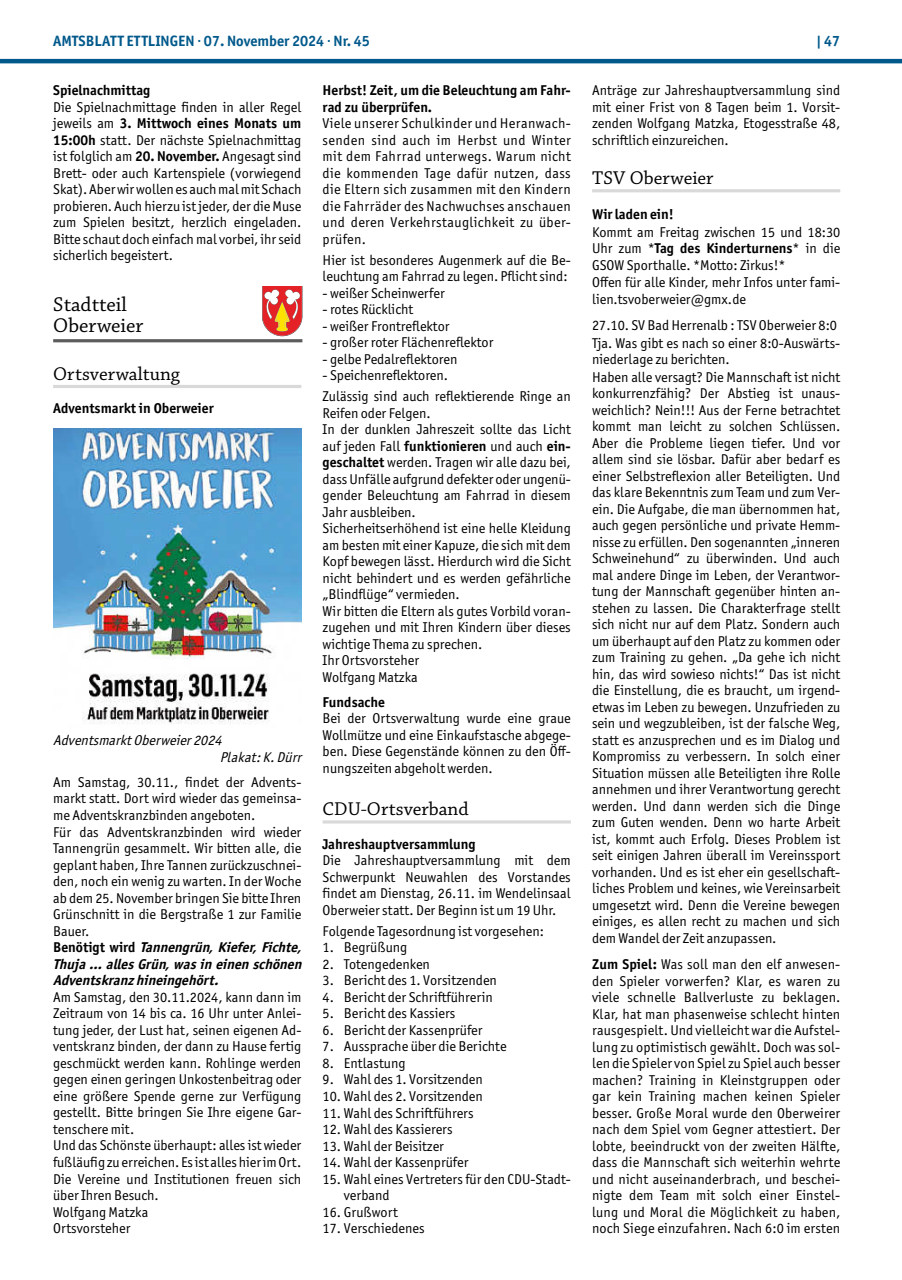
<style>
.page{position:relative;width:902px;height:1280px;background:#fff}
.page>*{position:absolute;margin:0;border:0;box-sizing:border-box;transform-origin:0 0}
.t1{font:21px/21px "Chaparral Pro";color:#000}
.t2{font:19.5px "Chaparral Pro";color:#000}
.t3{font:700 15px "Officina Sans ITC Pro";color:#01598b}
.t4{font:14.25px/16.5px "Officina Sans ITC Pro";color:#000}
.t5{font:700 14.25px/16.5px "Officina Sans ITC Pro";color:#000}
.t6{font:italic 14.25px/16.6px "Officina Sans ITC Pro";color:#000}
.s1{font-weight:700}
.s2{font-weight:700;font-style:italic}
</style>
<div class="page">
<hr style="left:0;top:59px;width:901px;height:4px;background:#01598b">
<hr style="left:53px;top:385px;width:248px;height:3px;background:#d9d9d9">
<hr style="left:53px;top:339px;width:249px;height:3px;background:#5c5c5b">
<svg style="left:262px;top:286px;width:41px;height:51px"></svg>
<img style="left:53px;top:428px;width:248px;height:296px">
<hr style="left:322px;top:820px;width:248px;height:3px;background:#d9d9d9">
<hr style="left:592px;top:189px;width:248px;height:3px;background:#d9d9d9">
<p class="t3" style="left:53px;top:31px;width:318px">AMTSBLATT ETTLINGEN · 07. November 2024 · Nr. 45</p>
<p class="t3" style="left:816px;top:31px;width:26px">| 47</p>
<p class="t5" style="left:53px;top:82px;width:99px">Spielnachmittag</p>
<p class="t4" style="left:53px;top:99px;width:250px;text-align:justify">Die Spielnachmittage finden in aller Regel jeweils am <span class="s1">3. Mittwoch eines Monats um 15:00h</span> statt. Der nächste Spielnachmittag ist folglich am <span class="s1">20. November.</span> Angesagt sind Brett- oder auch Kartenspiele (vorwiegend Skat). Aber wir wollen es auch mal mit Schach probieren. Auch hierzu ist jeder, der die Muse zum Spielen besitzt, herzlich eingeladen.<br>Bitte schaut doch einfach mal vorbei, ihr seid sicherlich begeistert.</p>
<h1 class="t1" style="left:53px;top:294px;width:92px">Stadtteil<br>Oberweier</h1>
<h2 class="t2" style="left:53px;top:363px;width:128px">Ortsverwaltung</h2>
<p class="t5" style="left:53px;top:400px;width:162px">Adventsmarkt in Oberweier</p>
<p class="t5" style="left:322px;top:82px;width:250px">Herbst! Zeit, um die Beleuchtung am Fahr&shy;rad zu überprüfen.</p>
<p class="t4" style="left:322px;top:115px;width:250px;text-align:justify">Viele unserer Schulkinder und Heranwach&shy;senden sind auch im Herbst und Winter mit dem Fahrrad unterwegs. Warum nicht die kommenden Tage dafür nutzen, dass die Eltern sich zusammen mit den Kindern die Fahrräder des Nachwuchses anschauen und deren Verkehrstauglichkeit zu über&shy;prüfen.</p>
<p class="t4" style="left:322px;top:252px;width:250px">Hier ist besonderes Augenmerk auf die Be&shy;leuchtung am Fahrrad zu legen. Pflicht sind:</p>
<p class="t4" style="left:322px;top:285px;width:124px">- weißer Scheinwerfer</p>
<p class="t4" style="left:322px;top:301px;width:92px">- rotes Rücklicht</p>
<p class="t4" style="left:322px;top:318px;width:128px">- weißer Frontreflektor</p>
<p class="t4" style="left:322px;top:334px;width:172px">- großer roter Flächenreflektor</p>
<p class="t4" style="left:322px;top:351px;width:136px">- gelbe Pedalreflektoren</p>
<p class="t4" style="left:322px;top:365px;width:250px;line-height:20.9px">- Speichenreflektoren.<br>Zulässig sind auch reflektierende Ringe an</p>
<p class="t4" style="left:322px;top:405px;width:250px">Reifen oder Felgen.<br>In der dunklen Jahreszeit sollte das Licht auf jeden Fall <span class="s1">funktionieren</span> und auch <span class="s1">ein&shy;geschaltet</span> werden. Tragen wir alle dazu bei, dass Unfälle aufgrund defekter oder ungenü&shy;gender Beleuchtung am Fahrrad in diesem Jahr ausbleiben.<br>Sicherheitserhöhend ist eine helle Kleidung am besten mit einer Kapuze, die sich mit dem Kopf bewegen lässt. Hierdurch wird die Sicht nicht behindert und es werden gefährliche „Blindflüge“ vermieden.<br>Wir bitten die Eltern als gutes Vorbild voran&shy;zugehen und mit Ihren Kindern über dieses wichtige Thema zu sprechen.<br>Ihr Ortsvorsteher<br>Wolfgang Matzka</p>
<p class="t5" style="left:322px;top:694px;width:64px">Fundsache</p>
<p class="t4" style="left:322px;top:710px;width:250px;text-align:justify">Bei der Ortsverwaltung wurde eine graue Wollmütze und eine Einkaufstasche abgege&shy;ben. Diese Gegenstände können zu den Öff&shy;nungszeiten abgeholt werden.</p>
<h2 class="t2" style="left:322px;top:798px;width:147px">CDU-Ortsverband</h2>
<p class="t5" style="left:322px;top:835px;width:154px">Jahreshauptversammlung</p>
<p class="t4" style="left:322px;top:852px;width:250px;text-align:justify">Die Jahreshauptversammlung mit dem Schwerpunkt Neuwahlen des Vorstandes findet am Dienstag, 26.11. im Wendelinsaal Oberweier statt. Der Beginn ist um 19 Uhr.</p>
<p class="t4" style="left:322px;top:922px;width:223px">Folgende Tagesordnung ist vorgesehen:</p>
<p class="t4" style="left:322px;top:939px;width:86px">1. Begrüßung</p>
<p class="t4" style="left:322px;top:955px;width:109px">2. Totengedenken</p>
<p class="t4" style="left:322px;top:972px;width:176px">3. Bericht des 1. Vorsitzenden</p>
<p class="t4" style="left:322px;top:989px;width:172px">4. Bericht der Schriftführerin</p>
<p class="t4" style="left:322px;top:1005px;width:134px">5. Bericht des Kassiers</p>
<p class="t4" style="left:322px;top:1022px;width:161px">6. Bericht der Kassenprüfer</p>
<p class="t4" style="left:322px;top:1038px;width:185px">7. Aussprache über die Berichte</p>
<p class="t4" style="left:322px;top:1055px;width:84px">8. Entlastung</p>
<p class="t4" style="left:322px;top:1071px;width:162px">9. Wahl des 1. Vorsitzenden</p>
<p class="t4" style="left:322px;top:1088px;width:162px">10. Wahl des 2. Vorsitzenden</p>
<p class="t4" style="left:322px;top:1104px;width:152px">11. Wahl des Schriftführers</p>
<p class="t4" style="left:322px;top:1121px;width:131px">12. Wahl des Kassierers</p>
<p class="t4" style="left:322px;top:1137px;width:123px">13. Wahl der Beisitzer</p>
<p class="t4" style="left:322px;top:1154px;width:147px">14. Wahl der Kassenprüfer</p>
<p class="t4" style="left:344px;top:1170px;width:228px;text-indent:-21px">15. Wahl eines Vertreters für den CDU-Stadt&shy;verband</p>
<p class="t4" style="left:322px;top:1203px;width:77px">16. Grußwort</p>
<p class="t4" style="left:322px;top:1220px;width:103px">17. Verschiedenes</p>
<p class="t4" style="left:592px;top:82px;width:250px;text-align:justify">Anträge zur Jahreshauptversammlung sind mit einer Frist von 8 Tagen beim 1. Vorsit&shy;zenden Wolfgang Matzka, Etogesstraße 48, schriftlich einzureichen.</p>
<h2 class="t2" style="left:592px;top:167px;width:123px">TSV Oberweier</h2>
<p class="t5" style="left:592px;top:206px;width:83px">Wir laden ein!</p>
<p class="t4" style="left:592px;top:223px;width:250px">Kommt am Freitag zwischen 15 und 18:30<br>Uhr zum *<span class="s1">Tag des Kinderturnens</span>* in die GSOW Sporthalle. *Motto: Zirkus!*<br>Offen für alle Kinder, mehr Infos unter fami&shy;lien.tsvoberweier@gmx.de</p>
<p class="t4" style="left:592px;top:317px;width:250px">27.10. SV Bad Herrenalb : TSV Oberweier 8:0<br>Tja. Was gibt es nach so einer 8:0-Auswärts&shy;niederlage zu berichten.<br>Haben alle versagt? Die Mannschaft ist nicht konkurrenzfähig? Der Abstieg ist unaus&shy;weichlich? Nein!!! Aus der Ferne betrachtet kommt man leicht zu solchen Schlüssen.<br>Aber die Probleme liegen tiefer. Und vor allem sind sie lösbar. Dafür aber bedarf es einer Selbstreflexion aller Beteiligten. Und das klare Bekenntnis zum Team und zum Ver&shy;ein. Die Aufgabe, die man übernommen hat, auch gegen persönliche und private Hemm&shy;nisse zu erfüllen. Den sogenannten „inneren Schweinehund“ zu überwinden. Und auch mal andere Dinge im Leben, der Verantwor&shy;tung der Mannschaft gegenüber hinten an&shy;stehen zu lassen. Die Charakterfrage stellt sich nicht nur auf dem Platz. Sondern auch um überhaupt auf den Platz zu kommen oder zum Training zu gehen. „Da gehe ich nicht hin, das wird sowieso nichts!“ Das ist nicht die Einstellung, die es braucht, um irgend&shy;etwas im Leben zu bewegen. Unzufrieden zu sein und wegzubleiben, ist der falsche Weg, statt es anzusprechen und es im Dialog und Kompromiss zu verbessern. In solch einer Situation müssen alle Beteiligten ihre Rolle annehmen und ihrer Verantwortung gerecht werden. Und dann werden sich die Dinge zum Guten wenden. Denn wo harte Arbeit ist, kommt auch Erfolg. Dieses Problem ist seit einigen Jahren überall im Vereinssport vorhanden. Und es ist eher ein gesellschaft&shy;liches Problem und keines, wie Vereinsarbeit umgesetzt wird. Denn die Vereine bewegen einiges, es allen recht zu machen und sich dem Wandel der Zeit anzupassen.</p>
<p class="t4" style="left:592px;top:956px;width:250px;text-align:justify"><span class="s1">Zum Spiel:</span> Was soll man den elf anwesen&shy;den Spieler vorwerfen? Klar, es waren zu viele schnelle Ballverluste zu beklagen.<br>Klar, hat man phasenweise schlecht hinten rausgespielt. Und vielleicht war die Aufstel&shy;lung zu optimistisch gewählt. Doch was sol&shy;len die Spieler von Spiel zu Spiel auch besser machen? Training in Kleinstgruppen oder gar kein Training machen keinen Spieler besser. Große Moral wurde den Oberweirer nach dem Spiel vom Gegner attestiert. Der lobte, beeindruckt von der zweiten Hälfte, dass die Mannschaft sich weiterhin wehrte und nicht auseinanderbrach, und beschei&shy;nigte dem Team mit solch einer Einstel&shy;lung und Moral die Möglichkeit zu haben, noch Siege einzufahren. Nach 6:0 im ersten</p>
<p class="t6" style="left:220px;top:732px;width:87px;text-indent:-167px">AdventsmarktOberweier2024<br>Plakat:K.Dürr</p>
<p class="t4" style="left:53px;top:774px;width:254px">Am Samstag, 30.11., findet der Advents&shy;markt statt. Dort wird wieder das gemeinsa&shy;me Adventskranzbinden angeboten.<br>Für das Adventskranzbinden wird wieder Tannengrün gesammelt. Wir bitten alle, die geplant haben, Ihre Tannen zurückzuschnei&shy;den, noch ein wenig zu warten. In der Woche ab dem 25. November bringen Sie bitte Ihren Grünschnitt in die Bergstraße 1 zur Familie Bauer.<br><span class="s1">B e n ö t i g t w i r d</span> <span class="s2">Tannengrün,Kiefer,Fichte, Thuja… allesGrün,wasin einen schönen Adventskranzhineingehört.</span></p>
<p class="t4" style="left:53px;top:989px;width:250px">Am Samstag, den 30.11.2024, kann dann im Zeitraum von 14 bis ca. 16 Uhr unter Anlei&shy;tung jeder, der Lust hat, seinen eigenen Ad&shy;ventskranz binden, der dann zu Hause fertig geschmückt werden kann. Rohlinge werden gegen einen geringen Unkostenbeitrag oder eine größere Spende gerne zur Verfügung gestellt. Bitte bringen Sie Ihre eigene Gar&shy;tenschere mit.<br>Und das Schönste überhaupt: alles ist wieder fußläufig zu erreichen. Es ist alles hier im Ort.<br>Die Vereine und Institutionen freuen sich über Ihren Besuch.<br>Wolfgang Matzka<br>Ortsvorsteher</p>
</div>
